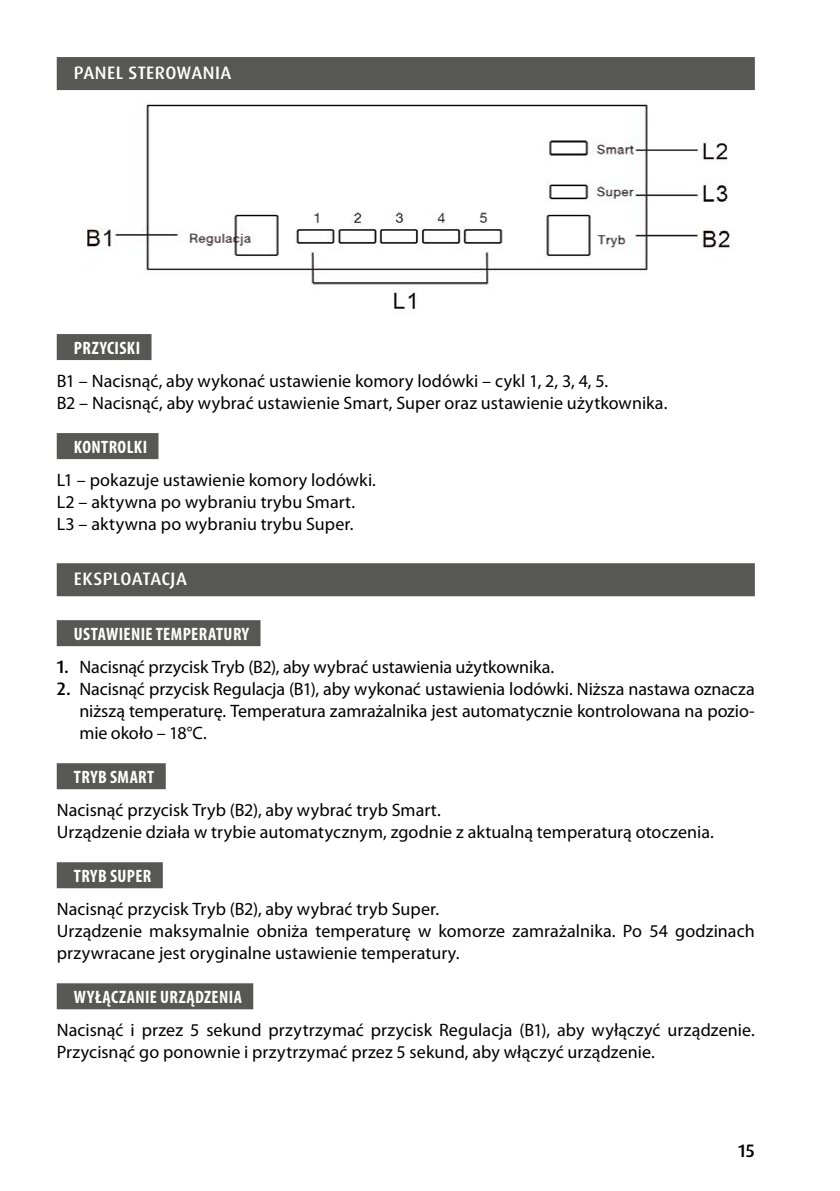
<style>
.page{position:relative;width:840px;height:1191px;background:#fff}
.page>*{position:absolute;margin:0;border:0;box-sizing:border-box;transform-origin:0 0}
.t1{font:18px/22px "Myriad Pro";letter-spacing:.005em;color:#000}
.t2{font:700 condensed 18px "Myriad Pro";letter-spacing:.02em;color:#fff}
.t3{font:500 18px "Dax Pro";letter-spacing:.02em;color:#fff}
.t4{font:500 18px "Dax Pro";color:#000}
.s1{font-family:"Dax Pro";font-weight:500}
</style>
<div class="page">
<div style="left:57px;top:57px;width:697px;height:33px;background:#575756"></div>
<div style="left:57px;top:334px;width:94px;height:26px;background:#575756"></div>
<div style="left:57px;top:433px;width:101px;height:26px;background:#575756"></div>
<div style="left:57px;top:563px;width:697px;height:33px;background:#575756"></div>
<div style="left:57px;top:620px;width:203px;height:26px;background:#575756"></div>
<div style="left:57px;top:763px;width:109px;height:26px;background:#575756"></div>
<div style="left:57px;top:862px;width:106px;height:26px;background:#575756"></div>
<div style="left:57px;top:983px;width:196px;height:26px;background:#575756"></div>
<img style="left:86px;top:104px;width:647px;height:210px">
<p class="t3" style="left:74px;top:61px;width:159px">PANEL STEROWANIA</p>
<p class="t2" style="left:74px;top:338px;width:68px">PRZYCISKI</p>
<p class="t1" style="left:57px;top:370px;width:612px">B1 – Nacisnąć, aby wykonać ustawienie komory lodówki – cykl 1, 2, 3, 4, 5.<br>B2 – Nacisnąć, aby wybrać ustawienie Smart, Super oraz ustawienie użytkownika.</p>
<p class="t2" style="left:74px;top:437px;width:75px">KONTROLKI</p>
<p class="t1" style="left:57px;top:469px;width:320px">L1 – pokazuje ustawienie komory lodówki.<br>L2 – aktywna po wybraniu trybu Smart.<br>L3 – aktywna po wybraniu trybu Super.</p>
<p class="t3" style="left:74px;top:567px;width:114px">EKSPLOATACJA</p>
<p class="t2" style="left:74px;top:624px;width:176px">USTAWIENIE TEMPERATURY</p>
<p class="t1" style="left:57px;top:656px;width:498px"><span class="s1">1.</span> Nacisnąć przycisk Tryb (B2), aby wybrać ustawienia użytkownika.</p>
<p class="t1" style="left:79px;top:678px;width:676px;text-align:justify;text-indent:-23px"><span class="s1">2.</span> Nacisnąć przycisk Regulacja (B1), aby wykonać ustawienia lodówki. Niższa nastawa oznacza niższą temperaturę. Temperatura zamrażalnika jest automatycznie kontrolowana na pozio&shy;mie około – 18°C.</p>
<p class="t2" style="left:74px;top:767px;width:82px">TRYB SMART</p>
<p class="t1" style="left:57px;top:799px;width:658px">Nacisnąć przycisk Tryb (B2), aby wybrać tryb Smart.<br>Urządzenie działa w trybie automatycznym, zgodnie z aktualną temperaturą otoczenia.</p>
<p class="t2" style="left:74px;top:866px;width:79px">TRYB SUPER</p>
<p class="t1" style="left:57px;top:898px;width:699px">Nacisnąć przycisk Tryb (B2), aby wybrać tryb Super.<br>Urządzenie maksymalnie obniża temperaturę w komorze zamrażalnika. Po 54 godzinach przywracane jest oryginalne ustawienie temperatury.</p>
<p class="t2" style="left:74px;top:987px;width:169px">WYŁĄCZANIE URZĄDZENIA</p>
<p class="t1" style="left:57px;top:1019px;width:699px">Nacisnąć i przez 5 sekund przytrzymać przycisk Regulacja (B1), aby wyłączyć urządzenie.<br>Przycisnąć go ponownie i przytrzymać przez 5 sekund, aby włączyć urządzenie.</p>
<p class="t4" style="left:737px;top:1139px;width:18px">15</p>
</div>
